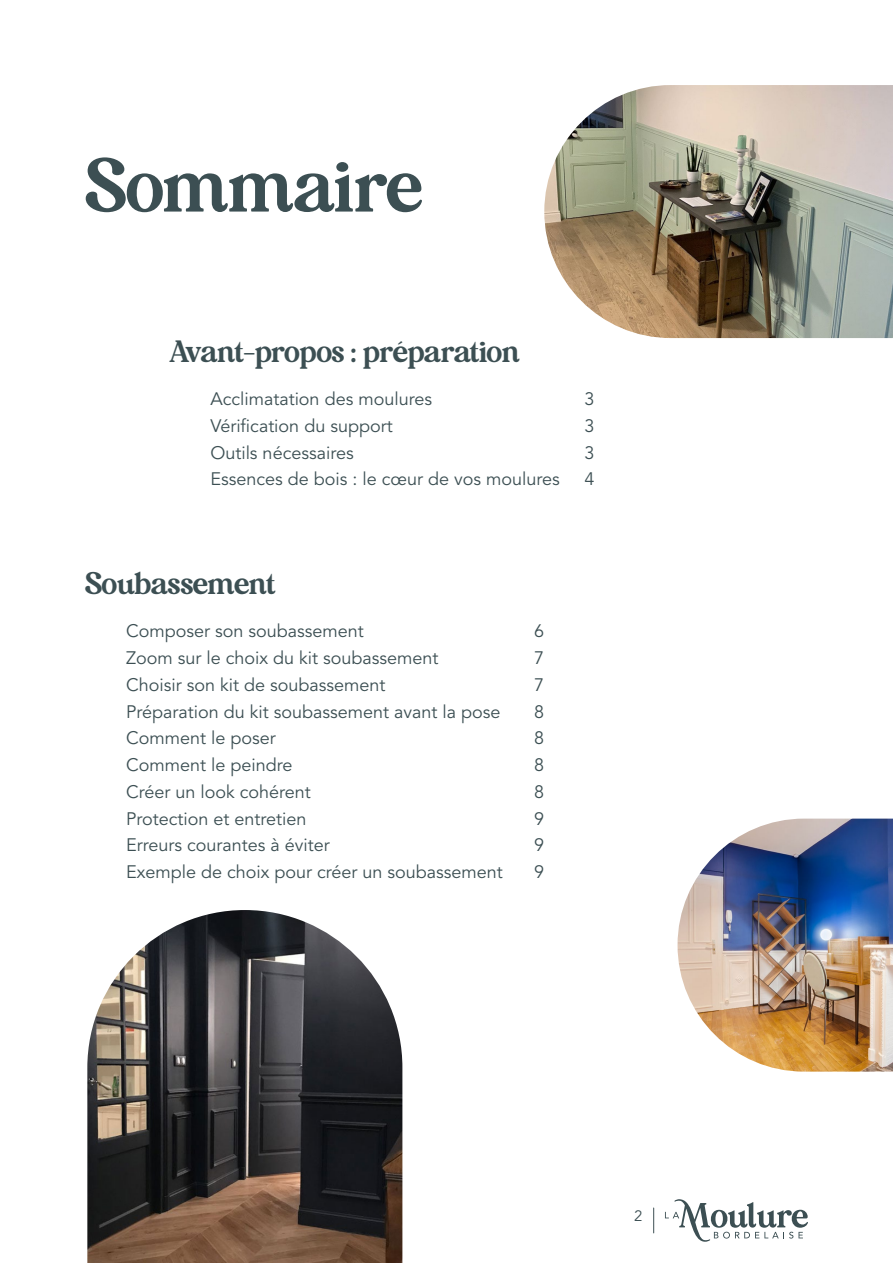
<style>
.page{position:relative;width:893px;height:1263px;background:#fff}
.page>*{position:absolute;margin:0;border:0;box-sizing:border-box;transform-origin:0 0}
.Titre_1{font:66px "Mitogen Display";color:#3c4f53}
.titre_2{font:27px "Mitogen Display";color:#3c4f53}
.text{font:18px "Avenir LT Std";color:#3c4f53}
.t1{font:15px "Avenir LT Std";color:#3c4f53}
</style>
<div class="page">
<svg style="left:665px;top:1199px;width:143px;height:43px"></svg>
<svg style="left:653px;top:1208px;width:1px;height:25px"></svg>
<img style="left:544px;top:85px;width:349px;height:253px">
<img style="left:677px;top:819px;width:216px;height:252px">
<img style="left:87px;top:910px;width:315px;height:353px">
<p class="Titre_1" style="left:85px;top:150px;width:339px">Sommaire</p>
<p class="titre_2" style="left:169px;top:337px;width:352px">Avant-propos : préparation</p>
<p class="text" style="left:210px;top:389px;width:223px">Acclimatation des moulures</p>
<p class="text" style="left:584px;top:389px;width:12px">3</p>
<p class="text" style="left:210px;top:415px;width:184px">Vérification du support</p>
<p class="text" style="left:584px;top:415px;width:12px">3</p>
<p class="text" style="left:210px;top:442px;width:145px">Outils nécessaires</p>
<p class="text" style="left:584px;top:442px;width:12px">3</p>
<p class="text" style="left:210px;top:469px;width:351px">Essences de bois : le cœur de vos moulures</p>
<p class="text" style="left:584px;top:469px;width:12px">4</p>
<p class="titre_2" style="left:85px;top:568px;width:192px">Soubassement</p>
<p class="text" style="left:126px;top:621px;width:239px">Composer son soubassement</p>
<p class="text" style="left:534px;top:621px;width:12px">6</p>
<p class="text" style="left:126px;top:647px;width:314px">Zoom sur le choix du kit soubassement</p>
<p class="text" style="left:534px;top:647px;width:12px">7</p>
<p class="text" style="left:126px;top:674px;width:261px">Choisir son kit de soubassement</p>
<p class="text" style="left:534px;top:674px;width:12px">7</p>
<p class="text" style="left:126px;top:701px;width:376px">Préparation du kit soubassement avant la pose</p>
<p class="text" style="left:534px;top:701px;width:12px">8</p>
<p class="text" style="left:126px;top:728px;width:151px">Comment le poser</p>
<p class="text" style="left:534px;top:728px;width:12px">8</p>
<p class="text" style="left:126px;top:754px;width:168px">Comment le peindre</p>
<p class="text" style="left:534px;top:754px;width:12px">8</p>
<p class="text" style="left:126px;top:781px;width:186px">Créer un look cohérent</p>
<p class="text" style="left:534px;top:781px;width:12px">8</p>
<p class="text" style="left:126px;top:808px;width:182px">Protection et entretien</p>
<p class="text" style="left:534px;top:808px;width:12px">9</p>
<p class="text" style="left:126px;top:835px;width:205px">Erreurs courantes à éviter</p>
<p class="text" style="left:534px;top:835px;width:12px">9</p>
<p class="text" style="left:126px;top:861px;width:378px">Exemple de choix pour créer un soubassement</p>
<p class="text" style="left:534px;top:861px;width:12px">9</p>
<p class="t1" style="left:634px;top:1207px;width:10px">2</p>
</div>
